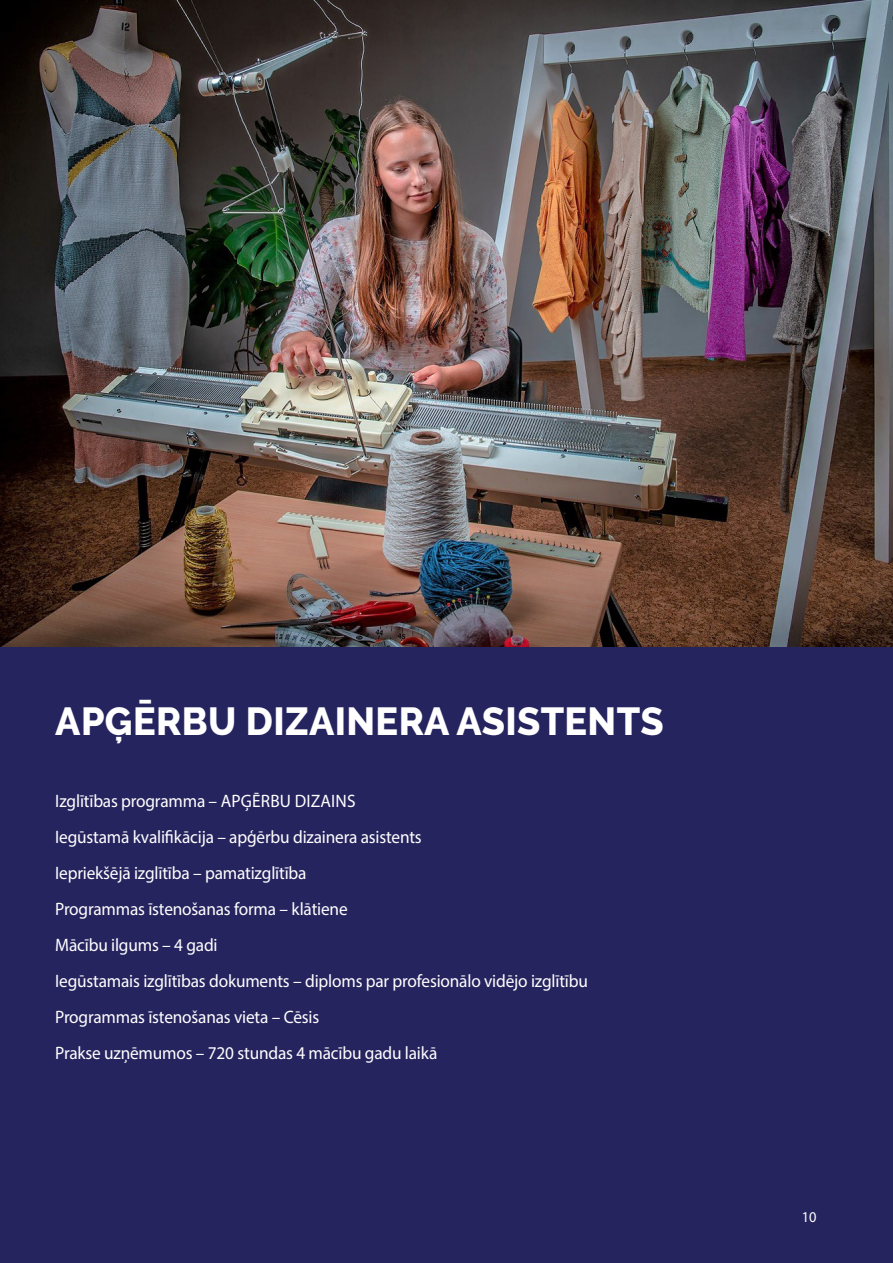
<style>
.page{position:relative;width:893px;height:1263px;background:#fff}
.page>*{position:absolute;margin:0;border:0;box-sizing:border-box;transform-origin:0 0}
.t1{font:800 39px "Raleway";letter-spacing:.01em;color:#fff}
.t2{font:18px/36px "Myriad Pro";letter-spacing:-.01em;color:#fff;scale:.96 1}
.t3{font:15px "Myriad Pro";color:#fff;scale:.96 1}
</style>
<div class="page">
<div style="left:0;top:625px;width:893px;height:638px;background:#26245f"></div>
<img style="left:0;top:0;width:893px;height:646px">
<h1 class="t1" style="left:55px;top:699px;width:610px">APĢĒRBU DIZAINERA ASISTENTS</h1>
<p class="t2" style="left:55px;top:782px;width:556px">Izglītības programma – APĢĒRBU DIZAINS<br>Iegūstamā kvalifikācija – apģērbu dizainera asistents<br>Iepriekšējā izglītība – pamatizglītība<br>Programmas īstenošanas forma – klātiene<br>Mācību ilgums – 4 gadi<br>Iegūstamais izglītības dokuments – diploms par profesionālo vidējo izglītību Programmas īstenošanas vieta – Cēsis<br>Prakse uzņēmumos – 720 stundas 4 mācību gadu laikā</p>
<p class="t3" style="left:802px;top:1208px;width:17px">10</p>
</div>
